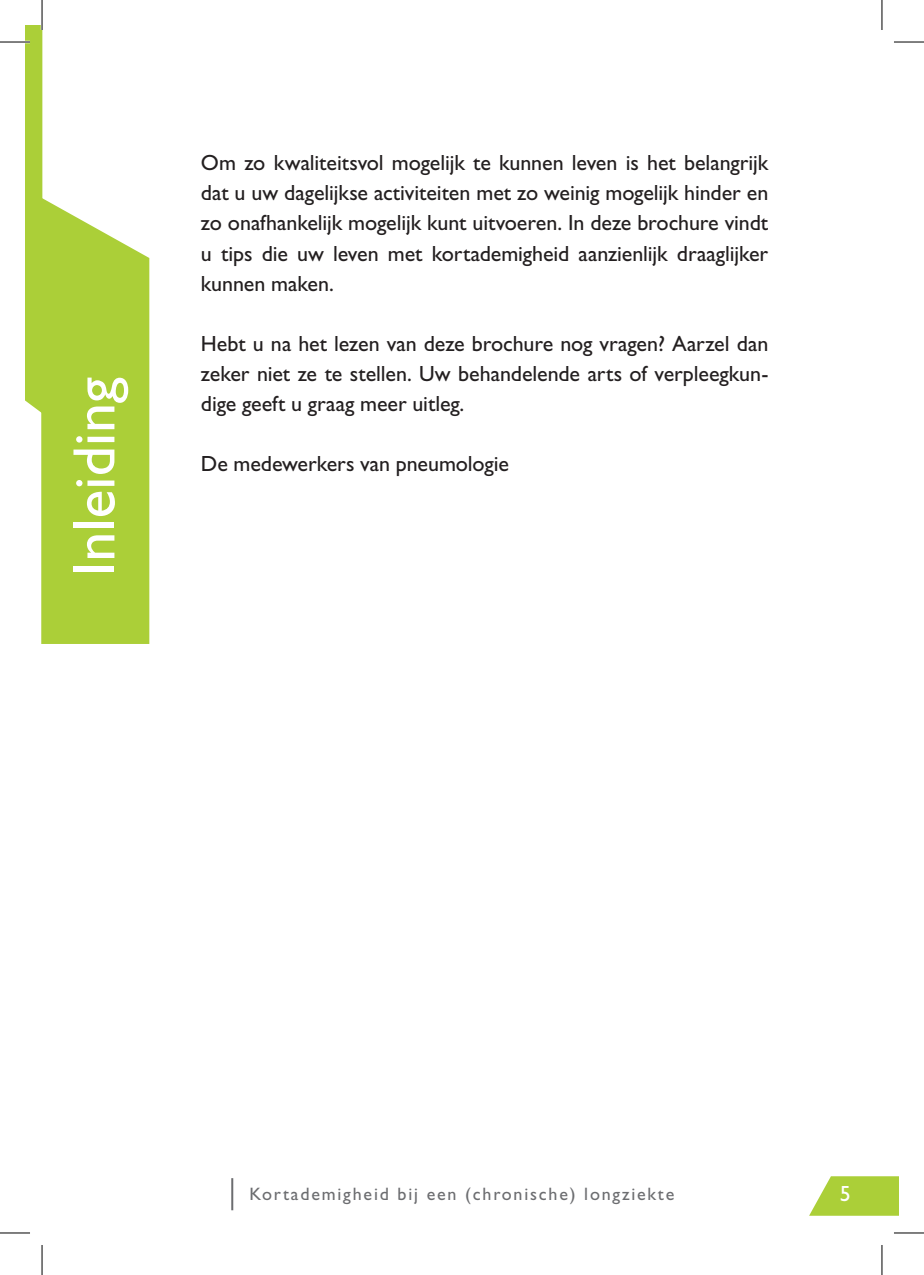
<style>
.page{position:relative;width:924px;height:1275px;background:#fff}
.page>*{position:absolute;margin:0;border:0;box-sizing:border-box;transform-origin:0 0}
.t1{font:60px "Gill Sans Std";color:#fff}
.t2{font:22px/30px "Gill Sans Std";letter-spacing:-.005em;color:#231f20;text-align:justify}
.t3{font:22px "Gill Sans Std";color:#fff}
.t4{font:18px "Gill Sans Std";letter-spacing:.1em;color:#6c6d70}
</style>
<div class="page">
<hr style="left:231px;top:1178px;width:2px;height:32px;background:#6c6d70">
<svg style="left:809px;top:1176px;width:89px;height:39px"></svg>
<div style="left:25px;top:25px;width:17px;height:388px;background:#abcf38"></div>
<svg style="left:41px;top:198px;width:108px;height:446px;fill:#abcf38"></svg>
<hr style="left:0;top:41px;width:30px;height:2px;background:#fff">
<hr style="left:41px;top:0;width:2px;height:30px;background:#fff">
<hr style="left:0;top:42px;width:30px;height:1px;background:#000">
<hr style="left:893px;top:42px;width:30px;height:1px;background:#000">
<hr style="left:0;top:1232px;width:30px;height:1px;background:#000">
<hr style="left:893px;top:1232px;width:30px;height:1px;background:#000">
<hr style="left:42px;top:0;width:1px;height:30px;background:#000">
<hr style="left:42px;top:1245px;width:1px;height:30px;background:#000">
<hr style="left:881px;top:0;width:1px;height:30px;background:#000">
<hr style="left:881px;top:1245px;width:1px;height:30px;background:#000">
<h1 class="t1" style="left:60px;top:576px;width:201px;rotate:-90deg">Inleiding</h1>
<p class="t2" style="left:201px;top:148px;width:568px">Om zo kwaliteitsvol mogelijk te kunnen leven is het belangrijk dat u uw dagelijkse activiteiten met zo weinig mogelijk hinder en zo onafhankelijk mogelijk kunt uitvoeren. In deze brochure vindt u tips die uw leven met kortademigheid aanzienlijk draaglijker kunnen maken.</p>
<p class="t2" style="left:201px;top:328px;width:568px">Hebt u na het lezen van deze brochure nog vragen? Aarzel dan zeker niet ze te stellen. Uw behandelende arts of verpleegkun&shy;dige geeft u graag meer uitleg.</p>
<p class="t2" style="left:201px;top:448px;width:309px">De medewerkers van pneumologie</p>
<p class="t4" style="left:249px;top:1183px;width:426px">Kortademigheid bij een (chronische) longziekte</p>
<p class="t3" style="left:839px;top:1180px;width:12px">5</p>
</div>
